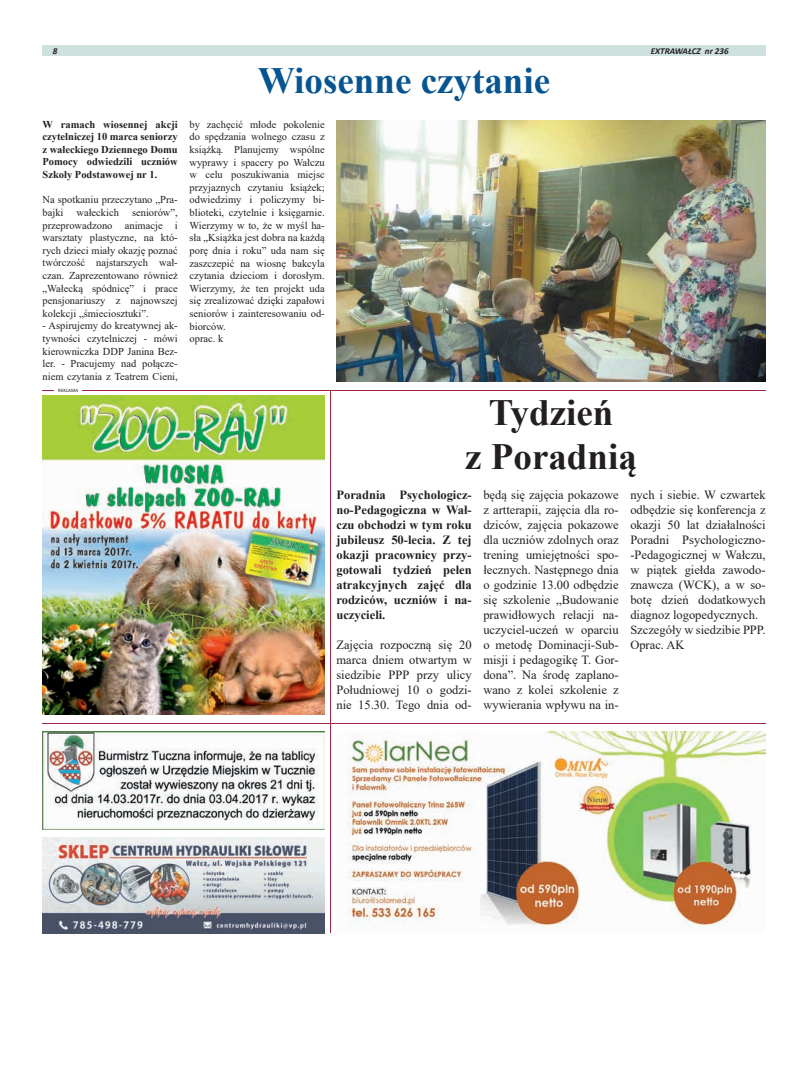
<style>
.page{position:relative;width:794px;height:1092px;background:#fff}
.page>*{position:absolute;margin:0;border:0;box-sizing:border-box;transform-origin:0 0}
.t1{font:700 37px "Times New Roman";color:#065490}
.t2{font:700 37px/44.4px "Times New Roman";color:#231f20;text-align:center}
.t3{font:12.5px/15px "Times New Roman";color:#231f20;text-align:justify}
.t4{font:700 12.5px/15px "Times New Roman";color:#231f20;text-align:justify}
.t5{font:10.5px/12.6px "Times New Roman";color:#231f20;text-align:justify}
.t6{font:700 10.5px/12.6px "Times New Roman";color:#231f20;text-align:justify}
.t7{font:italic 700 9px "Calibri";color:#231f20}
.t8{font:5px "Calibri";color:#231f20}
</style>
<div class="page">
<div style="left:43px;top:45px;width:722px;height:11px;background:#cfe1df"></div>
<img style="left:43px;top:837px;width:282px;height:96px">
<hr style="left:43px;top:390px;width:722px;height:1px;background:#a02540">
<div style="left:55px;top:388px;width:27px;height:5px;background:#fff"></div>
<hr style="left:330px;top:390px;width:1px;height:543px;background:#a02540">
<img style="left:43px;top:731px;width:282px;height:98px">
<img style="left:43px;top:395px;width:282px;height:319px">
<img style="left:336px;top:121px;width:429px;height:260px">
<hr style="left:43px;top:722px;width:722px;height:1px;background:#a02540">
<img style="left:347px;top:731px;width:418px;height:197px">
<p class="t7" style="left:53px;top:44px;width:6px">8</p>
<p class="t7" style="left:651px;top:44px;width:79px">EXTRAWAŁCZ nr 236</p>
<p class="t6" style="left:43px;top:117px;width:137px">W ramach wiosennej akcji czytelniczej 10 marca seniorzy z wałeckiego Dziennego Domu Pomocy odwiedzili uczniów Szkoły Podstawowej nr 1.</p>
<p class="t5" style="left:43px;top:193px;width:137px">Na spotkaniu przeczytano „Pra&shy;bajki wałeckich seniorów”, przeprowadzono animacje i warsztaty plastyczne, na któ&shy;rych dzieci miały okazję poznać twórczość najstarszych wał&shy;czan. Zaprezentowano również „Wałecką spódnicę” i prace pensjonariuszy z najnowszej kolekcji „śmieciosztuki”.</p>
<p class="t5" style="left:43px;top:319px;width:137px">- Aspirujemy do kreatywnej ak&shy;tywności czytelniczej - mówi kierowniczka DDP Janina Bez&shy;ler. - Pracujemy nad połącze&shy;niem czytania z Teatrem Cieni,</p>
<p class="t8" style="left:58px;top:387px;width:21px">REKLAMA</p>
<h1 class="t1" style="left:258px;top:54px;width:294px">Wiosenne czytanie</h1>
<p class="t5" style="left:189px;top:118px;width:137px;text-align:left">by zachęcić młode pokolenie do spędzania wolnego czasu z książką. Planujemy wspólne wyprawy i spacery po Wałczu w celu poszukiwania miejsc przyjaznych czytaniu książek; odwiedzimy i policzymy bi&shy;blioteki, czytelnie i księgarnie.<br>Wierzymy w to, że w myśl ha&shy;sła „Książka jest dobra na każdą porę dnia i roku” uda nam się zaszczepić na wiosnę bakcyla czytania dzieciom i dorosłym.<br>Wierzymy, że ten projekt uda się zrealizować dzięki zapałowi seniorów i zainteresowaniu od&shy;biorców.<br>oprac. k</p>
<h1 class="t2" style="left:465px;top:389px;width:173px">Tydzień<br>z Poradnią</h1>
<p class="t4" style="left:336px;top:487px;width:137px">Poradnia Psychologicz&shy;no-Pedagogiczna w Wał&shy;czu obchodzi w tym roku jubileusz 50-lecia. Z tej okazji pracownicy przy&shy;gotowali tydzień pełen atrakcyjnych zajęć dla rodziców, uczniów i na&shy;uczycieli.</p>
<p class="t3" style="left:336px;top:637px;width:137px">Zajęcia rozpoczną się 20 marca dniem otwartym w siedzibie PPP przy ulicy Południowej 10 o godzi&shy;nie 15.30. Tego dnia od-</p>
<p class="t3" style="left:483px;top:487px;width:137px">będą się zajęcia pokazowe z artterapii, zajęcia dla ro&shy;dziców, zajęcia pokazowe dla uczniów zdolnych oraz trening umiejętności spo&shy;łecznych. Następnego dnia o godzinie 13.00 odbędzie się szkolenie „Budowanie prawidłowych relacji na&shy;uczyciel-uczeń w oparciu o metodę Dominacji-Sub&shy;misji i pedagogikę T. Gor&shy;dona”. Na środę zaplano&shy;wano z kolei szkolenie z wywierania wpływu na in-</p>
<p class="t3" style="left:630px;top:487px;width:137px;text-align:left">nych i siebie. W czwartek odbędzie się konferencja z okazji 50 lat działalności<br>Poradni Psychologiczno--Pedagogicznej w Wałczu, w piątek giełda zawodo&shy;znawcza (WCK), a w so&shy;botę dzień dodatkowych diagnoz logopedycznych.<br>Szczegóły w siedzibie PPP.<br>Oprac. AK</p>
</div>
